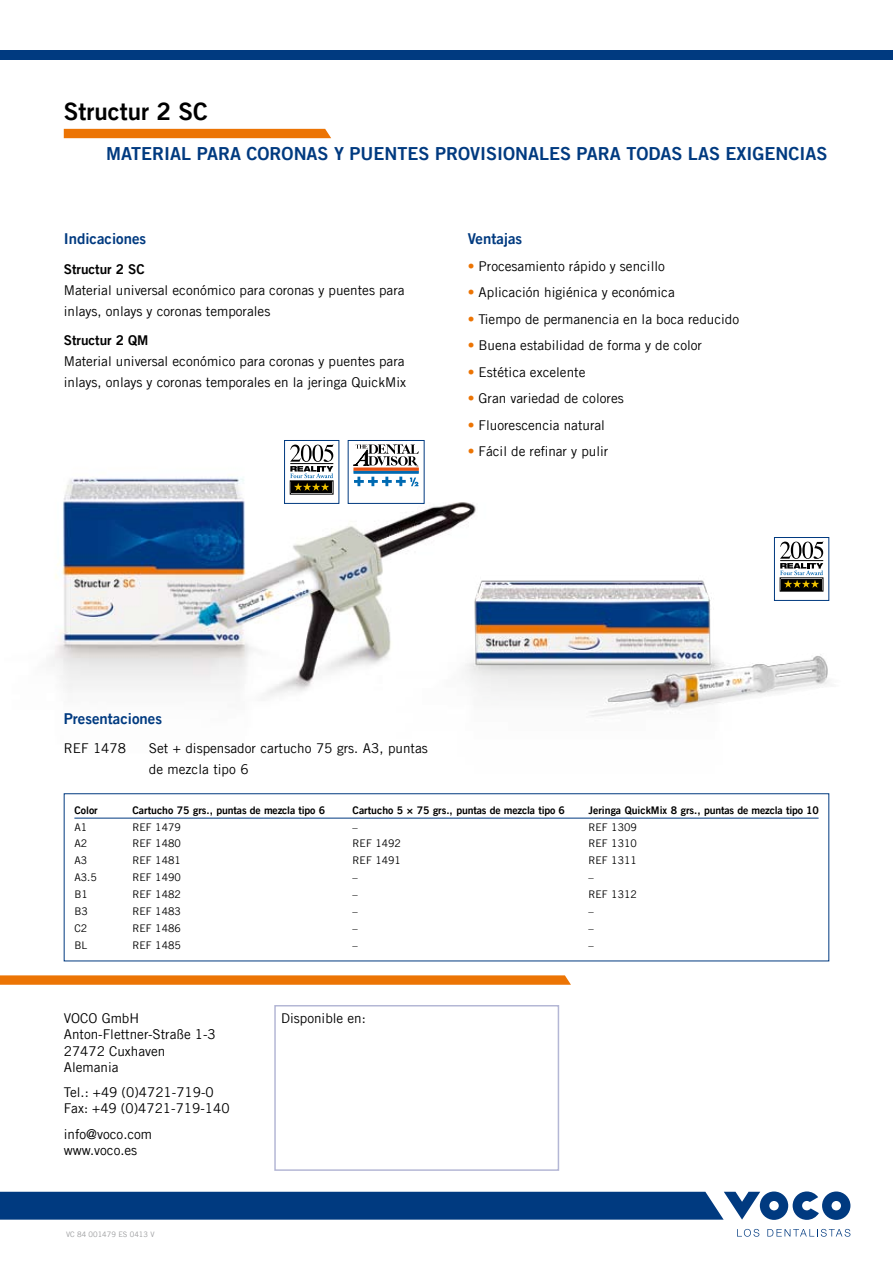
<style>
.page{position:relative;width:893px;height:1263px;background:#fff}
.page>*{position:absolute;margin:0;border:0;box-sizing:border-box;transform-origin:0 0}
.t1{font:24px "Trade Gothic LT Com Bd 2";color:#000}
.t2{font:18px "Trade Gothic LT Com Bd 2";color:#003a80}
.t3{font:15px "Trade Gothic LT Com Bd 2";color:#003a80}
.t4{font:13.5px/16.2px "Trade Gothic LT Com";color:#000}
.t5{font:13.5px "Trade Gothic LT Com Bd 2";color:#000}
.t6{font:10.5px/16.8px "Trade Gothic LT Com";color:#000}
.t7{font:10.5px "Trade Gothic LT Com Bd 2";letter-spacing:-.015em;color:#000}
.t8{font:7.5px "Trade Gothic LT Com";color:#9c9d9f}
.s1{color:#ec7404}
</style>
<div class="page">
<img style="left:51px;top:440px;width:460px;height:391px">
<img style="left:389px;top:508px;width:441px;height:272px">
<div style="left:348px;top:440px;width:76px;height:64px;background:#fff;border:1px solid #003a80"></div>
<hr style="left:354px;top:471px;width:64px;height:2px;background:#006ab2">
<hr style="left:354px;top:468px;width:64px;height:2px;background:#e75112">
<svg style="left:353px;top:444px;width:66px;height:23px"></svg>
<svg style="left:354px;top:477px;width:64px;height:9px"></svg>
<div style="left:284px;top:440px;width:55px;height:64px;background:#fff;border:1px solid #003a80"></div>
<div style="left:291px;top:482px;width:41px;height:11px;background:#000"></div>
<svg style="left:290px;top:444px;width:43px;height:47px"></svg>
<div style="left:774px;top:537px;width:55px;height:64px;background:#fff;border:1px solid #003a80"></div>
<div style="left:780px;top:578px;width:43px;height:13px;border:1px solid #000"></div>
<div style="left:781px;top:579px;width:41px;height:11px;background:#000"></div>
<svg style="left:780px;top:541px;width:43px;height:47px"></svg>
<div style="left:0;top:51px;width:893px;height:9px;background:#003a80"></div>
<div style="left:64px;top:129px;width:267px;height:9px;background:#ec7404"></div>
<svg style="left:0;top:975px;width:571px;height:10px;background:#ed7d15"></svg>
<div style="left:274px;top:1005px;width:285px;height:166px;border:2px solid #b4b7d5"></div>
<svg style="left:0;top:1191px;width:850px;height:29px;background:#1b4f8d"></svg>
<svg style="left:737px;top:1229px;width:22px;height:8px"></svg>
<svg style="left:767px;top:1229px;width:83px;height:8px"></svg>
<hr style="left:74px;top:818px;width:745px;height:1px;background:#003a80">
<h1 class="t1" style="left:64px;top:97px;width:145px">Structur 2 SC</h1>
<h2 class="t2" style="left:64px;top:143px;width:30px">M</h2>
<h2 class="t2" style="left:121px;top:143px;width:705px">aterial para coronas y puentes provis ionales para todas las exig encias</h2>
<p class="t3" style="left:64px;top:230px;width:84px">I ndicaciones</p>
<p class="t5" style="left:64px;top:261px;width:82px">Structur 2 SC</p>
<p class="t4" style="left:64px;top:279px;width:342px;line-height:21px">Material universal económico para coronas y puentes para inlays, onlays y coronas temporales</p>
<p class="t5" style="left:64px;top:332px;width:84px">Structur 2 QM</p>
<p class="t4" style="left:64px;top:351px;width:344px;line-height:21px">Material universal económico para coronas y puentes para inlays, onlays y coronas temporales en la jeringa QuickMix</p>
<p class="t3" style="left:468px;top:230px;width:56px">Ventajas</p>
<p class="t4" style="left:468px;top:258px;width:199px"><span class="s1">•</span> Procesamiento rápido y sencillo</p>
<p class="t4" style="left:468px;top:284px;width:209px"><span class="s1">•</span> Aplicación higiénica y económica</p>
<p class="t4" style="left:468px;top:311px;width:273px"><span class="s1">•</span> Tiempo de permanencia en la boca reducido</p>
<p class="t4" style="left:468px;top:337px;width:236px"><span class="s1">•</span> Buena estabilidad de forma y de color</p>
<p class="t4" style="left:468px;top:364px;width:119px"><span class="s1">•</span> Estética excelente</p>
<p class="t4" style="left:468px;top:390px;width:157px"><span class="s1">•</span> Gran variedad de colores</p>
<p class="t4" style="left:468px;top:417px;width:139px"><span class="s1">•</span> Fluorescencia natural</p>
<p class="t4" style="left:468px;top:443px;width:142px"><span class="s1">•</span> Fácil de refinar y pulir</p>
<p class="t3" style="left:64px;top:709px;width:100px">Presentaciones</p>
<p class="t4" style="left:64px;top:740px;width:64px">REF 1478</p>
<p class="t4" style="left:149px;top:738px;width:280px;line-height:21px">Set + dispensador cartucho 75 grs. A3, puntas de mezcla tipo 6</p>
<p class="t7" style="left:74px;top:803px;width:25px">Color</p>
<p class="t6" style="left:74px;top:818px;width:24px">A1<br>A2<br>A3<br>A3.5<br>B1<br>B3<br>C2<br>BL</p>
<p class="t7" style="left:133px;top:803px;width:194px">Cartucho 75 grs., puntas de mezcla tipo 6</p>
<p class="t6" style="left:133px;top:818px;width:50px;text-align:justify">REF 1479<br>REF 1480<br>REF 1481<br>REF 1490<br>REF 1482<br>REF 1483<br>REF 1486<br>REF 1485</p>
<p class="t7" style="left:353px;top:803px;width:214px">Cartucho 5 × 75 grs., puntas de mezcla tipo 6</p>
<p class="t6" style="left:353px;top:818px;width:50px">–<br>REF 1492<br>REF 1491 –<br>–<br>–<br>–</p>
<p class="t7" style="left:588px;top:803px;width:232px">Jeringa QuickM ix 8 grs., puntas de mezcla tipo 10</p>
<p class="t6" style="left:588px;top:818px;width:50px">REF 1309<br>REF 1310<br>REF 1311 –<br>REF 1312 –<br>–</p>
<p class="t4" style="left:64px;top:1010px;width:154px">VOCO GmbH<br>Anton-Flettner-Straße 1-3<br>27472 Cuxhaven<br>Alemania</p>
<p class="t4" style="left:64px;top:1084px;width:167px">Tel.: +49 (0)4721-719-0<br>Fax: +49 (0)4721-719-140</p>
<p class="t4" style="left:64px;top:1125px;width:90px">info@voco.com www.voco.es</p>
<p class="t4" style="left:281px;top:1010px;width:86px">Disponible en:</p>
<p class="t8" style="left:66px;top:1230px;width:90px">VC 84 001479 ES 0413 V</p>
</div>
